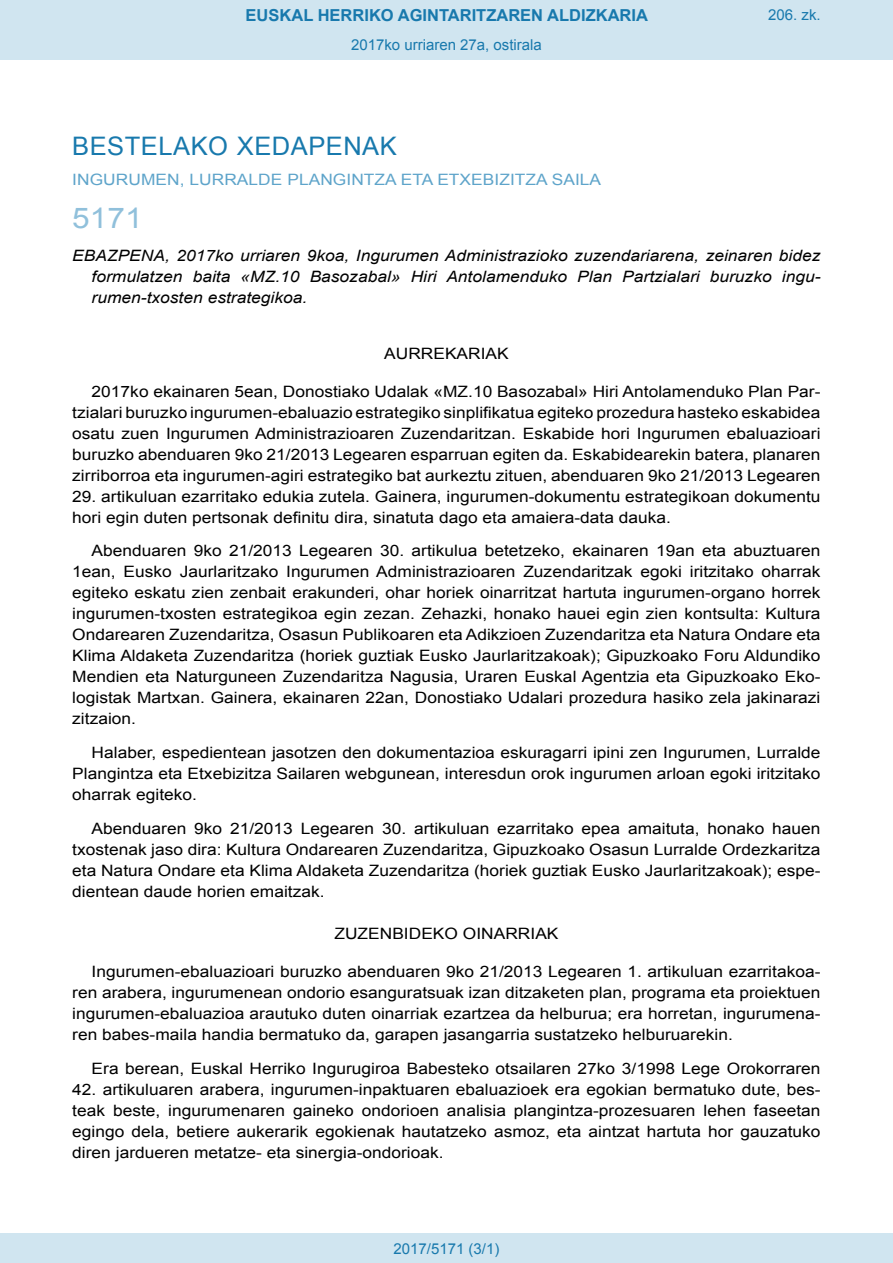
<style>
.page{position:relative;width:893px;height:1263px;background:#fff}
.page>*{position:absolute;margin:0;border:0;box-sizing:border-box;transform-origin:0 0}
.BOPVOrden{font:28.5px "Arial";color:#90c0db;scale:1.11 1}
.BOPVSeccion{font:25.5px "Arial";letter-spacing:.02em;color:#1879ad}
.t1{font:700 16.5px "Arial";color:#1879ad}
.BOPVDetalle{font:15.6px/21px "Arial";color:#000;text-align:justify;scale:1.11 1}
.BOPVTitulo{font:italic 15.6px/21px "Arial";color:#000;text-align:justify;scale:1.11 1}
.BOPVOrganismo{font:15.6px "Arial";letter-spacing:.005em;color:#5ea4ca;scale:1.11 1}
.BOPVClave{font:15.6px "Arial";color:#000;scale:1.11 1}
.Paginacion_Centro{font:15px "Arial";color:#1879ad}
</style>
<div class="page">
<div style="left:0;top:0;width:893px;height:60px;background:#d0e5f0"></div>
<div style="left:0;top:1233px;width:893px;height:30px;background:#d0e5f0"></div>
<p class="t1" style="left:246px;top:4px;width:404px">EUSKAL HERRIKO AGINTARITZAREN ALDIZKARIA</p>
<p class="Paginacion_Centro" style="left:351px;top:35px;width:192px">2017ko urriaren 27a, ostirala</p>
<p class="Paginacion_Centro" style="left:768px;top:5px;width:54px">206. zk.</p>
<p class="BOPVSeccion" style="left:72px;top:129px;width:326px">BESTELAKO XEDAPENAK</p>
<p class="BOPVOrganismo" style="left:72px;top:169px;width:478px">INGURUMEN, LURRALDE PLANGINTZA ETA ETXEBIZITZA SAILA</p>
<p class="BOPVOrden" style="left:72px;top:199px;width:65px">5171</p>
<p class="BOPVTitulo" style="left:92px;top:246px;width:658px;text-indent:-19px">EBAZPENA, 2017ko urriaren 9koa, Ingurumen Administrazioko zuzendariarena, zeinaren bidez formulatzen baita «MZ.10 Basozabal» Hiri Antolamenduko Plan Partzialari buruzko ingu&shy;rumen-txosten estrategikoa.</p>
<p class="BOPVClave" style="left:384px;top:343px;width:114px">AURREKARIAK</p>
<p class="BOPVDetalle" style="left:72px;top:381px;width:676px;text-indent:19px">2017ko ekainaren 5ean, Donostiako Udalak «MZ.10 Basozabal» Hiri Antolamenduko Plan Par&shy;tzialari buruzko ingurumen-ebaluazio estrategiko sinplifikatua egiteko prozedura hasteko eskabidea osatu zuen Ingurumen Administrazioaren Zuzendaritzan. Eskabide hori Ingurumen ebaluazioari buruzko abenduaren 9ko 21/2013 Legearen esparruan egiten da. Eskabidearekin batera, planaren zirriborroa eta ingurumen-agiri estrategiko bat aurkeztu zituen, abenduaren 9ko 21/2013 Legearen</p>
<p class="BOPVDetalle" style="left:72px;top:486px;width:676px">29. artikuluan ezarritako edukia zutela. Gainera, ingurumen-dokumentu estrategikoan dokumentu hori egin duten pertsonak definitu dira, sinatuta dago eta amaiera-data dauka.</p>
<p class="BOPVDetalle" style="left:72px;top:540px;width:676px;text-indent:19px">Abenduaren 9ko 21/2013 Legearen 30. artikulua betetzeko, ekainaren 19an eta abuztuaren 1ean, Eusko Jaurlaritzako Ingurumen Administrazioaren Zuzendaritzak egoki iritzitako oharrak egiteko eskatu zien zenbait erakunderi, ohar horiek oinarritzat hartuta ingurumen-organo horrek ingurumen-txosten estrategikoa egin zezan. Zehazki, honako hauei egin zien kontsulta: Kultura Ondarearen Zuzendaritza, Osasun Publikoaren eta Adikzioen Zuzendaritza eta Natura Ondare eta Klima Aldaketa Zuzendaritza (horiek guztiak Eusko Jaurlaritzakoak); Gipuzkoako Foru Aldundiko Mendien eta Naturguneen Zuzendaritza Nagusia, Uraren Euskal Agentzia eta Gipuzkoako Eko&shy;logistak Martxan. Gainera, ekainaren 22an, Donostiako Udalari prozedura hasiko zela jakinarazi zitzaion.</p>
<p class="BOPVDetalle" style="left:72px;top:742px;width:676px;text-indent:19px">Halaber, espedientean jasotzen den dokumentazioa eskuragarri ipini zen Ingurumen, Lurralde Plangintza eta Etxebizitza Sailaren webgunean, interesdun orok ingurumen arloan egoki iritzitako oharrak egiteko.</p>
<p class="BOPVDetalle" style="left:72px;top:818px;width:676px;text-indent:19px">Abenduaren 9ko 21/2013 Legearen 30. artikuluan ezarritako epea amaituta, honako hauen txostenak jaso dira: Kultura Ondarearen Zuzendaritza, Gipuzkoako Osasun Lurralde Ordezkaritza eta Natura Ondare eta Klima Aldaketa Zuzendaritza (horiek guztiak Eusko Jaurlaritzakoak); espe&shy;dientean daude horien emaitzak.</p>
<p class="BOPVClave" style="left:334px;top:923px;width:203px">ZUZENBIDEKO OINARRIAK</p>
<p class="BOPVDetalle" style="left:72px;top:961px;width:676px;text-indent:19px">Ingurumen-ebaluazioari buruzko abenduaren 9ko 21/2013 Legearen 1. artikuluan ezarritakoa&shy;ren arabera, ingurumenean ondorio esanguratsuak izan ditzaketen plan, programa eta proiektuen ingurumen-ebaluazioa arautuko duten oinarriak ezartzea da helburua; era horretan, ingurumena&shy;ren babes-maila handia bermatuko da, garapen jasangarria sustatzeko helburuarekin.</p>
<p class="BOPVDetalle" style="left:92px;top:1058px;width:658px">Era berean, Euskal Herriko Ingurugiroa Babesteko otsailaren 27ko 3/1998 Lege Orokorraren</p>
<p class="BOPVDetalle" style="left:72px;top:1079px;width:676px">42. artikuluaren arabera, ingurumen-inpaktuaren ebaluazioek era egokian bermatuko dute, bes&shy;teak beste, ingurumenaren gaineko ondorioen analisia plangintza-prozesuaren lehen faseetan egingo dela, betiere aukerarik egokienak hautatzeko asmoz, eta aintzat hartuta hor gauzatuko diren jardueren metatze- eta sinergia-ondorioak.</p>
<p class="Paginacion_Centro" style="left:393px;top:1238px;width:107px">2017/5171 (3/1)</p>
</div>
